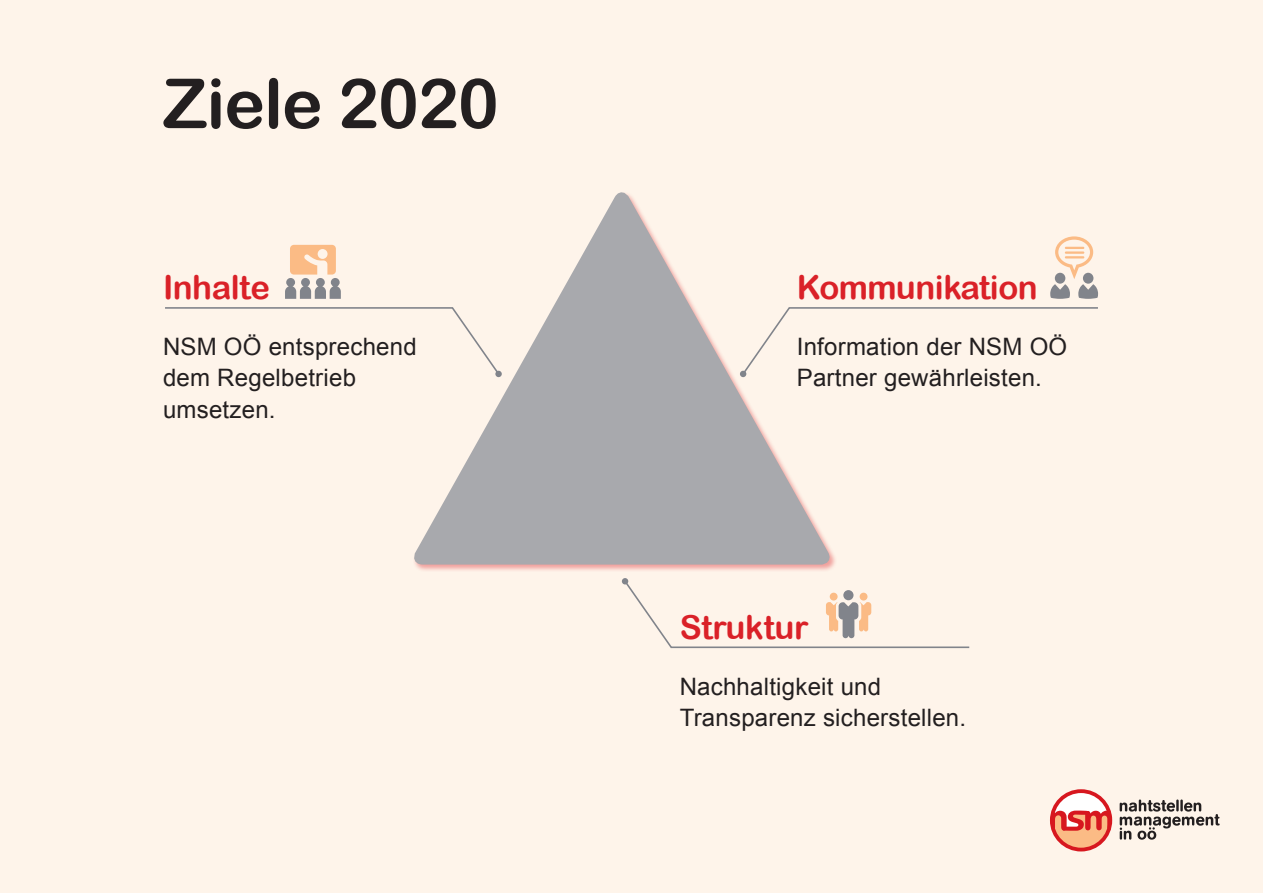
<style>
.page{position:relative;width:1263px;height:893px;background:#fef4ea}
.page>*{position:absolute;margin:0;border:0;box-sizing:border-box;transform-origin:0 0}
.headline{font:69px "Arial Rounded MT Bold";letter-spacing:-.015em;color:#231f20}
.zwitti{font:33px "Arial Rounded MT Bold";letter-spacing:-.015em;color:#da2128}
.fließtext{font:24px/31.5px "Arial";letter-spacing:.01em;color:#231f20}
</style>
<div class="page">
<svg style="left:1119px;top:799px;width:101px;height:41px"></svg>
<svg style="left:1051px;top:791px;width:61px;height:59px"></svg>
<div style="left:1050px;top:789px;width:62px;height:62px;border:4px solid #d7171f;border-radius:50%"></div>
<svg style="left:414px;top:192px;width:415px;height:390px"></svg>
<svg style="left:285px;top:245px;width:56px;height:54px"></svg>
<svg style="left:165px;top:306px;width:336px;height:70px"></svg>
<div style="left:495px;top:371px;width:7px;height:6px;background:#81848b;border-radius:50%"></div>
<svg style="left:1050px;top:236px;width:48px;height:63px"></svg>
<svg style="left:740px;top:306px;width:358px;height:71px"></svg>
<svg style="left:622px;top:578px;width:348px;height:71px"></svg>
<p class="headline" style="left:163px;top:63px;width:337px">Ziele 2020</p>
<p class="zwitti" style="left:163px;top:268px;width:109px">Inhalte</p>
<p class="fließtext" style="left:163px;top:331px;width:255px">NSM OÖ entsprechend dem Regelbetrieb umsetzen.</p>
<p class="zwitti" style="left:797px;top:268px;width:242px">Kommunikation</p>
<p class="fließtext" style="left:797px;top:331px;width:272px">Information der NSM OÖ<br>Partner gewährleisten.</p>
<p class="zwitti" style="left:680px;top:608px;width:130px">Struktur</p>
<p class="fließtext" style="left:680px;top:671px;width:288px">Nachhaltigkeit und<br>Transparenz sicherstellen.</p>
</div>
